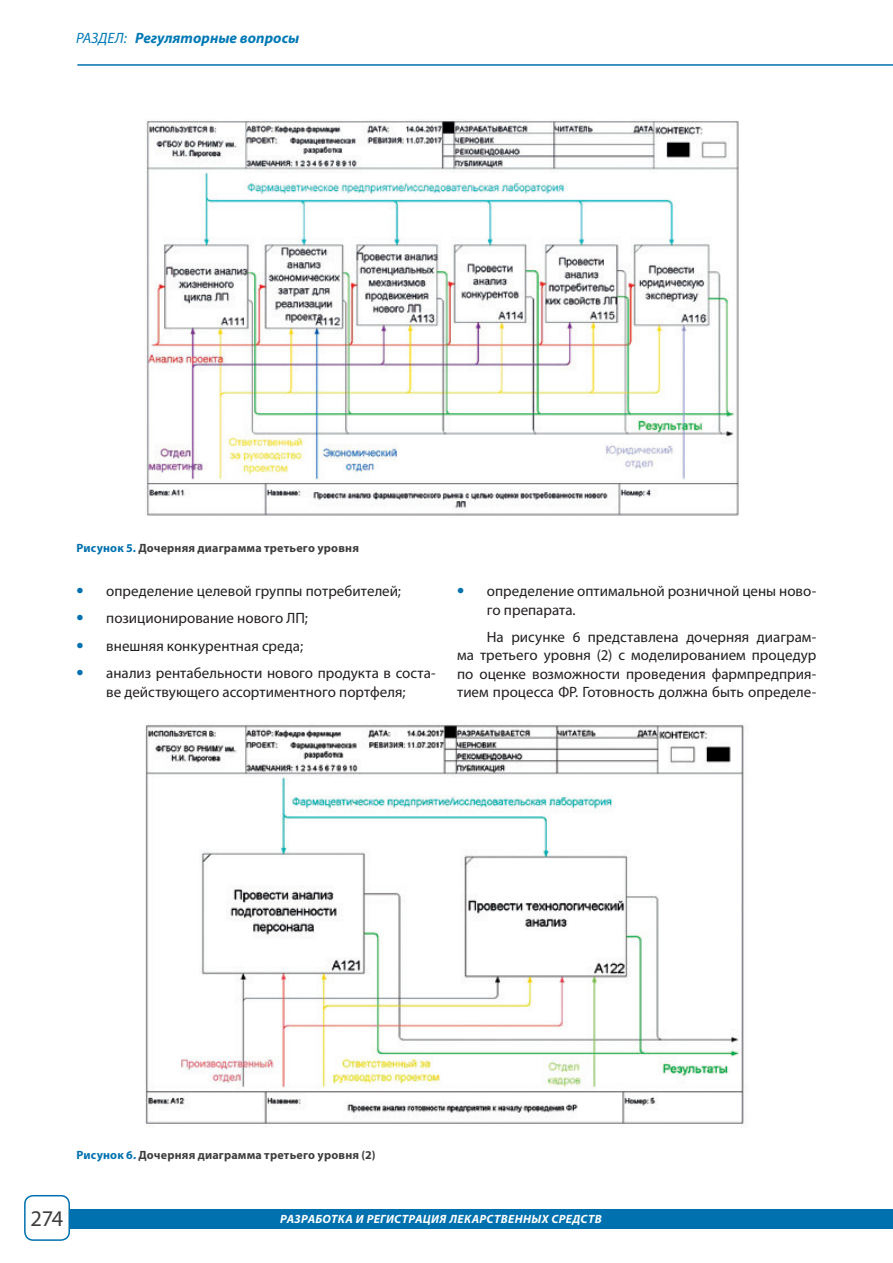
<style>
.page{position:relative;width:893px;height:1263px;background:#fff}
.page>*{position:absolute;margin:0;border:0;box-sizing:border-box;transform-origin:0 0}
.t1{font:22.5px "Myriad Pro";color:#3e3e3f}
.Основной{font:15px/18.6px "Myriad Pro";color:#231f20;text-align:center}
.t2{font:italic 700 15px "Myriad Pro";color:#0079b5}
.Основной-2{font:700 12px "Myriad Pro";letter-spacing:.015em;color:#3e3e3f}
.t3{font:italic 700 12px "Myriad Pro";letter-spacing:.03em;color:#fff}
.s1{font-weight:400}
.s2{color:#0071af}
.s3{font-weight:700;font-size:21px;color:#0071af}
</style>
<div class="page">
<div style="left:70px;top:1209px;width:823px;height:20px;background:#0071af"></div>
<div style="left:24px;top:1195px;width:46px;height:46px;border:2px solid #0071af;border-radius:9px"></div>
<hr style="left:77px;top:64px;width:816px;height:2px;background:#0071af">
<img style="left:145px;top:119px;width:594px;height:397px">
<img style="left:145px;top:723px;width:599px;height:403px">
<p class="t2" style="left:76px;top:28px;width:225px"><span class="s1">РАЗДЕЛ:</span> Регуляторные вопросы</p>
<p class="Основной-2" style="left:77px;top:540px;width:284px"><span class="s2">Рисунок 5.</span> Дочерняя диаграмма третьего уровня</p>
<p class="Основной" style="left:77px;top:581px;width:326px"><span class="s3">•</span> определение целевой группы потребителей;</p>
<p class="Основной" style="left:77px;top:609px;width:233px"><span class="s3">•</span> позиционирование нового ЛП;</p>
<p class="Основной" style="left:77px;top:636px;width:228px"><span class="s3">•</span> внешняя конкурентная среда;</p>
<p class="Основной" style="left:77px;top:663px;width:361px"><span class="s3">•</span> анализ рентабельности нового продукта в соста&shy;ве действующего ассортиментного портфеля;</p>
<p class="Основной" style="left:487px;top:581px;width:331px;text-align:left;text-indent:-30px"><span class="s3">•</span> определение оптимальной розничной цены ново&shy;го препарата.</p>
<p class="Основной" style="left:457px;top:627px;width:361px;text-align:justify;text-indent:30px">На рисунке 6 представлена дочерняя диаграм&shy;ма третьего уровня (2) с моделированием процедур по оценке возможности проведения фармпредприя&shy;тием процесса ФР. Готовность должна быть определе-</p>
<p class="Основной-2" style="left:77px;top:1147px;width:300px"><span class="s2">Рисунок 6.</span> Дочерняя диаграмма третьего уровня (2)</p>
<h1 class="t1" style="left:31px;top:1204px;width:34px">274</h1>
<p class="t3" style="left:280px;top:1211px;width:323px">РАЗРАБОТКА И РЕГИСТРАЦИЯ ЛЕКАРСТВЕННЫХ СРЕДСТВ</p>
</div>
